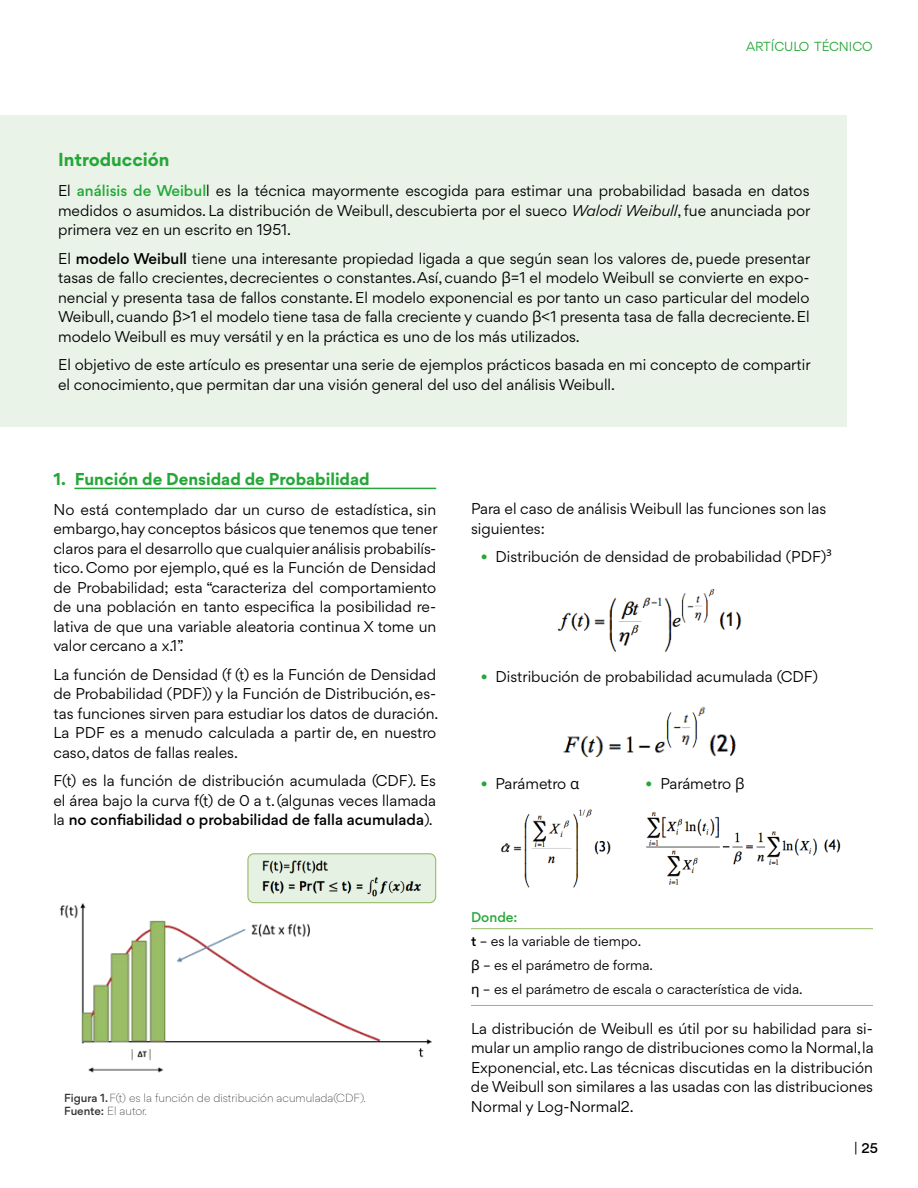
<style>
.page{position:relative;width:918px;height:1188px;background:#fff}
.page>*{position:absolute;margin:0;border:0;box-sizing:border-box;transform-origin:0 0}
.t1{font:700 18px "Gordita";color:#25a737}
.t2{font:700 16.5px "Gordita";color:#25a737}
.t3{font:15px/19.5px "Gordita";color:#000;text-align:justify}
.t4{font:13.5px/24px "Gordita";color:#000}
.t5{font:500 13.5px "Gordita";color:#000}
.t6{font:12.6px "Gordita";color:#25a737}
.t7{font:300 11.25px/13.5px "Gordita";color:#333}
.s1{font-weight:500;color:#25a737}
.s2{font-style:italic}
.s3{font-weight:500}
.s4{font-family:"Open Sans"}
.s5{font-family:"Open Sans";font-weight:500}
.s6{font-weight:400}
</style>
<div class="page">
<div style="left:248px;top:854px;width:188px;height:49px;background:#e5f1e3;border-radius:6px"></div>
<div style="left:247px;top:853px;width:189px;height:50px;border:1px solid #98ba65;border-radius:6px"></div>
<div style="left:0;top:115px;width:847px;height:312px;background:#e9f3e8"></div>
<hr style="left:74px;top:488px;width:362px;height:1px;background:#25a737">
<img style="left:59px;top:898px;width:375px;height:175px">
<img style="left:557px;top:588px;width:185px;height:64px">
<img style="left:563px;top:706px;width:173px;height:52px">
<img style="left:500px;top:809px;width:111px;height:79px">
<img style="left:646px;top:812px;width:195px;height:73px">
<img style="left:262px;top:860px;width:160px;height:37px">
<hr style="left:471px;top:928px;width:402px;height:1px;background:#98ba65">
<hr style="left:471px;top:1005px;width:402px;height:1px;background:#98ba65">
<p class="t6" style="left:746px;top:38px;width:128px">ARTÍCULO TÉCNICO</p>
<p class="t1" style="left:58px;top:146px;width:113px">Introducción</p>
<p class="t3" style="left:58px;top:181px;width:754px">El <span class="s1">análisis de Weibul</span>l es la técnica mayormente escogida para estimar una probabilidad basada en datos medidos o asumidos. La distribución de Weibull,descubierta por el sueco <span class="s2">Walodi Weibull</span>,fue anunciada por primera vez en un escrito en 1951.</p>
<p class="t3" style="left:58px;top:248px;width:754px">El <span class="s3">modelo Weibull</span> tiene una interesante propiedad ligada a que según sean los valores de, puede presentar tasas de fallo crecientes,decrecientes o constantes.Así,cuando <span class="s4">β</span>=1 el modelo Weibull se convierte en expo&shy;nencial y presenta tasa de fallos constante.El modelo exponencial es por tanto un caso particular del modelo Weibull,cuando <span class="s4">β</span>&gt;1 el modelo tiene tasa de falla creciente y cuando <span class="s4">β</span>&lt;1 presenta tasa de falla decreciente.El modelo Weibull es muy versátil y en la práctica es uno de los más utilizados.</p>
<p class="t3" style="left:58px;top:355px;width:754px">El objetivo de este artículo es presentar una serie de ejemplos prácticos basada en mi concepto de compartir el conocimiento, que permitan dar una visión general del uso del análisis Weibull.</p>
<p class="t2" style="left:53px;top:466px;width:318px">1. Función de Densidad de Probabilidad</p>
<p class="t3" style="left:53px;top:499px;width:386px">No está contemplado dar un curso de estadística, sin embargo,hay conceptos básicos que tenemos que tener claros para el desarrollo que cualquier análisis probabilís&shy;tico.Como por ejemplo,qué es la Función de Densidad de Probabilidad; esta “caracteriza del comportamiento de una población en tanto especifica la posibilidad re&shy;lativa de que una variable aleatoria continua X tome un valor cercano a x.1”.</p>
<p class="t3" style="left:53px;top:664px;width:387px;text-align:left">La función de Densidad (f (t) es la Función de Densidad de Probabilidad (PDF)) y la Función de Distribución,es&shy;tas funciones sirven para estudiar los datos de duración.<br>La PDF es a menudo calculada a partir de, en nuestro caso, datos de fallas reales.</p>
<p class="t3" style="left:53px;top:771px;width:384px">F(t) es la función de distribución acumulada (CDF). Es el área bajo la curva f(t) de 0 a t.(algunas veces llamada la <span class="s3">no confiabilidad o probabilidad de falla acumulada</span>).</p>
<p class="t7" style="left:64px;top:1091px;width:303px"><span class="s3">Figura 1.</span>F(t) es la función de distribución acumulada(CDF).<br><span class="s3">Fuente:</span> El autor.</p>
<p class="t3" style="left:471px;top:499px;width:357px">Para el caso de análisis Weibull las funciones son las siguientes:</p>
<p class="t3" style="left:481px;top:546px;width:352px"><span class="s1">•</span> Distribución de densidad de probabilidad (PDF)<span class="s4">³</span></p>
<p class="t3" style="left:481px;top:666px;width:339px"><span class="s1">•</span> Distribución de probabilidad acumulada (CDF)</p>
<p class="t3" style="left:481px;top:774px;width:100px"><span class="s1">•</span> Parámetro <span class="s4">α</span></p>
<p class="t3" style="left:646px;top:774px;width:100px"><span class="s1">•</span> Parámetro <span class="s4">β</span></p>
<p class="t4" style="left:471px;top:905px;width:333px"><span class="s1">Donde:<br></span><span class="s3">t</span> – es la variable de tiempo.<br><span class="s5">β</span> – es el parámetro de forma.<br><span class="s5">η</span> – es el parámetro de escala o característica de vida.</p>
<p class="t3" style="left:471px;top:1018px;width:404px">La distribución de Weibull es útil por su habilidad para si&shy;mularun amplio rango de distribuciones como la Normal,la Exponencial, etc. Las técnicas discutidas en la distribución de Weibull son similares a las usadas con las distribuciones Normal y Log-Normal2.</p>
<p class="t5" style="left:854px;top:1139px;width:25px"><span class="s6">|</span> 25</p>
</div>
